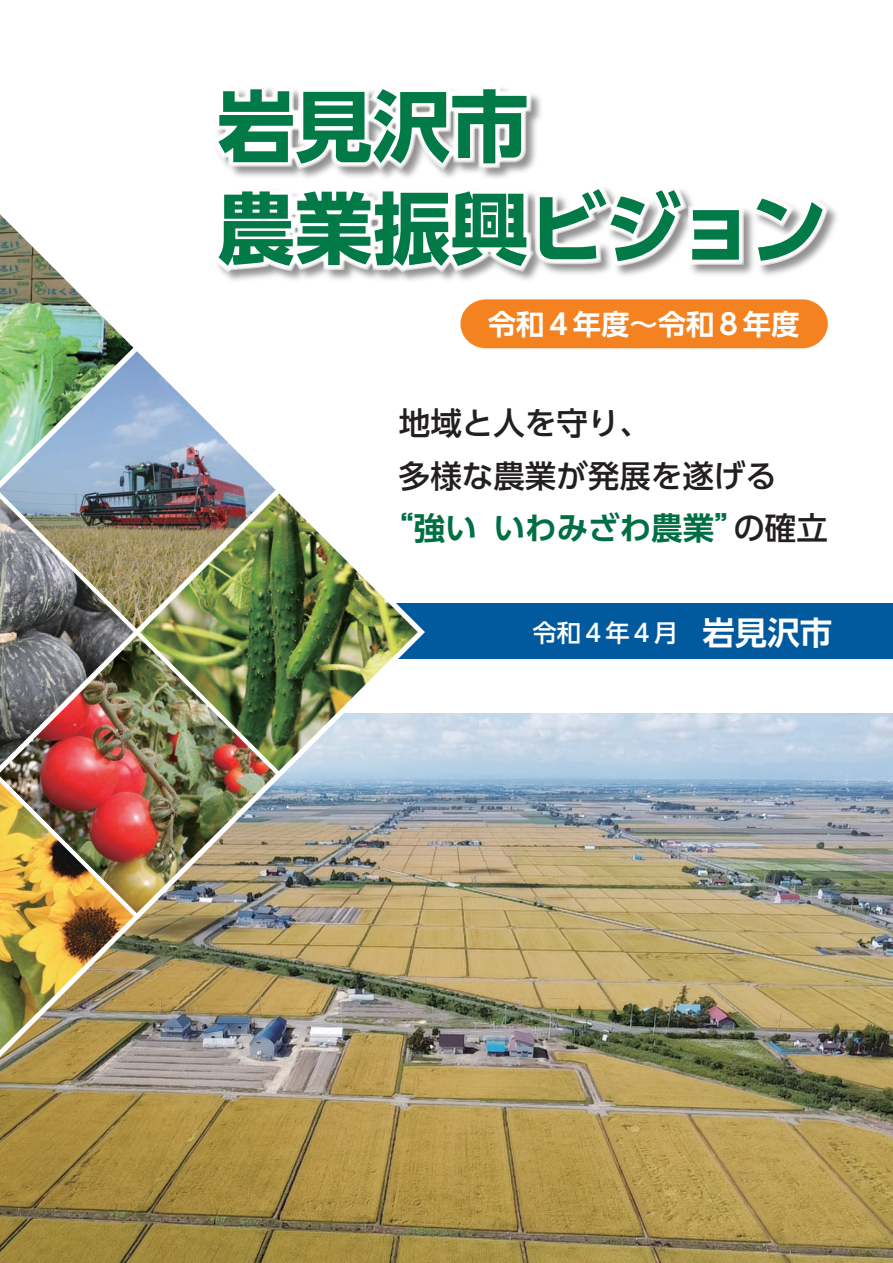
<style>
.page{position:relative;width:893px;height:1263px;background:#fff}
.page>*{position:absolute;margin:0;border:0;box-sizing:border-box;transform-origin:0 0}
.t1{font:700 77.7px/102px "UD Shin Go Pro";color:#017a47}
.t2{font:500 31.5px/52.5px "UD Shin Go Pro";color:#231f20}
.t3{font:700 31.5px "UD Shin Go Pro De";color:#016f45}
.t4{font:700 28.35px "UD Shin Go Pro De";color:#fff}
.t5{font:500 24.3px "UD Shin Go Pro";color:#fff}
.s1{font-family:"UD Shin Go Pro";font-weight:500}
.s2{font-family:"UD Shin Go Pro";font-weight:500;color:#231f20}
.s3{font-family:"UD Shin Go Pro De";font-weight:700;font-size:32.4px}
</style>
<div class="page">
<img style="left:0;top:714px;width:893px;height:549px">
<div style="left:355px;top:604px;width:538px;height:55px;background:#015a9d"></div>
<svg style="left:217px;top:88px;width:616px;height:192px"></svg>
<div style="left:460px;top:299px;width:368px;height:49px;background:#f58220"></div>
<img style="left:0;top:195px;width:432px;height:874px">
<img style="left:140px;top:493px;width:278px;height:278px">
<img style="left:0;top:635px;width:276px;height:278px">
<img style="left:0;top:782px;width:134px;height:268px">
<img style="left:0;top:214px;width:133px;height:137px">
<img style="left:0;top:629px;width:134px;height:136px">
<img style="left:0;top:351px;width:276px;height:278px">
<h1 class="t1" style="left:217px;top:73px;width:611px">岩見沢市<br>農業振興ビジョン</h1>
<p class="t4" style="left:488px;top:301px;width:313px">令和４年度～令和８年度</p>
<p class="t2" style="left:399px;top:396px;width:379px">地域と人を守り、<br>多様な農業が発展を遂げる</p>
<p class="t3" style="left:382px;top:503px;width:447px"><span class="s1">“</span>強い いわみざわ農業<span class="s1">”</span><span class="s2">の確立</span></p>
<p class="t5" style="left:532px;top:613px;width:301px">令和４年４月 <span class="s3">岩見沢市</span></p>
</div>
